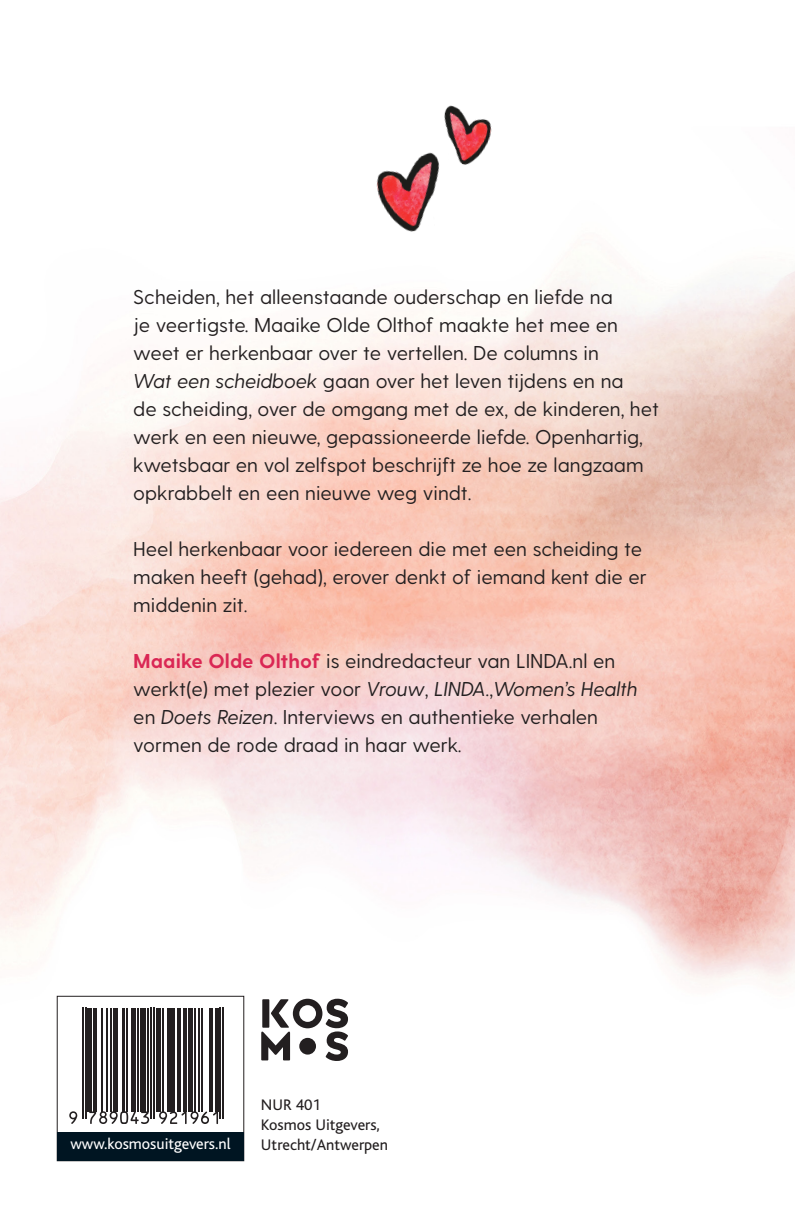
<style>
.page{position:relative;width:797px;height:1218px;background:#fff}
.page>*{position:absolute;margin:0;border:0;box-sizing:border-box;transform-origin:0 0}
.t1{font:20px/28px "Greycliff CF";color:#231f20}
.t2{font:16px "Bliss";color:#231f20}
.t3{font:16px "Bliss";color:#fff}
.s1{font-style:italic}
.s2{font-weight:700;color:#da2754}
</style>
<div class="page">
<img style="left:0;top:271px;width:794px;height:891px">
<svg style="left:261px;top:998px;width:87px;height:62px"></svg>
<div style="left:299px;top:1037px;width:17px;height:17px;background:#231f20;border-radius:50%"></div>
<div style="left:57px;top:996px;width:187px;height:164px;background:#fff"></div>
<div style="left:57px;top:995px;width:187px;height:165px;border:1px solid #231f20"></div>
<div style="left:57px;top:1132px;width:187px;height:28px;background:#001522"></div>
<svg style="left:69px;top:1111px;width:8px;height:12px"></svg>
<hr style="left:82px;top:1007px;width:1px;height:111px;background:#231f20">
<hr style="left:85px;top:1007px;width:1px;height:111px;background:#231f20">
<hr style="left:88px;top:1007px;width:4px;height:104px;background:#231f20">
<hr style="left:94px;top:1007px;width:3px;height:104px;background:#231f20">
<hr style="left:101px;top:1007px;width:2px;height:104px;background:#231f20">
<hr style="left:106px;top:1007px;width:1px;height:104px;background:#231f20">
<hr style="left:110px;top:1007px;width:2px;height:104px;background:#231f20">
<div style="left:113px;top:1007px;width:5px;height:104px;background:#231f20"></div>
<hr style="left:122px;top:1007px;width:3px;height:104px;background:#231f20">
<hr style="left:127px;top:1007px;width:1px;height:104px;background:#231f20">
<div style="left:131px;top:1007px;width:5px;height:104px;background:#231f20"></div>
<hr style="left:137px;top:1007px;width:2px;height:104px;background:#231f20">
<svg style="left:89px;top:1110px;width:60px;height:13px"></svg>
<div style="left:140px;top:1007px;width:6px;height:104px;background:#231f20"></div>
<hr style="left:148px;top:1007px;width:1px;height:104px;background:#231f20">
<hr style="left:151px;top:1007px;width:1px;height:111px;background:#231f20">
<hr style="left:154px;top:1007px;width:1px;height:111px;background:#231f20">
<hr style="left:157px;top:1007px;width:4px;height:104px;background:#231f20">
<hr style="left:163px;top:1007px;width:1px;height:104px;background:#231f20">
<hr style="left:167px;top:1007px;width:3px;height:104px;background:#231f20">
<hr style="left:172px;top:1007px;width:3px;height:104px;background:#231f20">
<hr style="left:178px;top:1007px;width:3px;height:104px;background:#231f20">
<hr style="left:184px;top:1007px;width:3px;height:104px;background:#231f20">
<div style="left:188px;top:1007px;width:5px;height:104px;background:#231f20"></div>
<hr style="left:194px;top:1007px;width:1px;height:104px;background:#231f20">
<hr style="left:198px;top:1007px;width:2px;height:104px;background:#231f20">
<hr style="left:201px;top:1007px;width:2px;height:104px;background:#231f20">
<svg style="left:159px;top:1110px;width:59px;height:13px"></svg>
<hr style="left:209px;top:1007px;width:3px;height:104px;background:#231f20">
<hr style="left:215px;top:1007px;width:3px;height:104px;background:#231f20">
<hr style="left:219px;top:1007px;width:2px;height:111px;background:#231f20">
<hr style="left:222px;top:1007px;width:2px;height:111px;background:#231f20">
<img style="left:376px;top:170px;width:59px;height:62px">
<img style="left:400px;top:105px;width:92px;height:82px">
<p class="t1" style="left:133px;top:283px;width:527px">Scheiden, het alleenstaande ouderschap en liefde na<br>je veertigste. Maaike Olde Olthof maakte het mee en weet er herkenbaar over te vertellen. De columns in<br><span class="s1">Wat een scheidboek</span> gaan over het leven tijdens en na<br>de scheiding, over de omgang met de ex, de kinderen, het werk en een nieuwe, gepassioneerde liefde. Openhartig, kwetsbaar en vol zelfspot beschrijft ze hoe ze langzaam opkrabbelt en een nieuwe weg vindt.</p>
<p class="t1" style="left:133px;top:535px;width:515px">Heel herkenbaar voor iedereen die met een scheiding te maken heeft (gehad), erover denkt of iemand kent die er middenin zit.</p>
<p class="t1" style="left:133px;top:647px;width:506px"><span class="s2">Maaike Olde Olthof</span> is eindredacteur van LINDA.nl en werkt(e) met plezier voor <span class="s1">Vrouw</span>, <span class="s1">LINDA.</span>,<span class="s1">Women’s Health </span>en <span class="s1">Doets Reizen</span>. Interviews en authentieke verhalen vormen de rode draad in haar werk.</p>
<p class="t3" style="left:71px;top:1135px;width:161px">www.kosmosuitgevers.nl</p>
<p class="t2" style="left:261px;top:1096px;width:61px">NUR 401</p>
<p class="t2" style="left:261px;top:1116px;width:120px">Kosmos Uitgevers,</p>
<p class="t2" style="left:261px;top:1136px;width:129px">Utrecht/Antwerpen</p>
</div>
